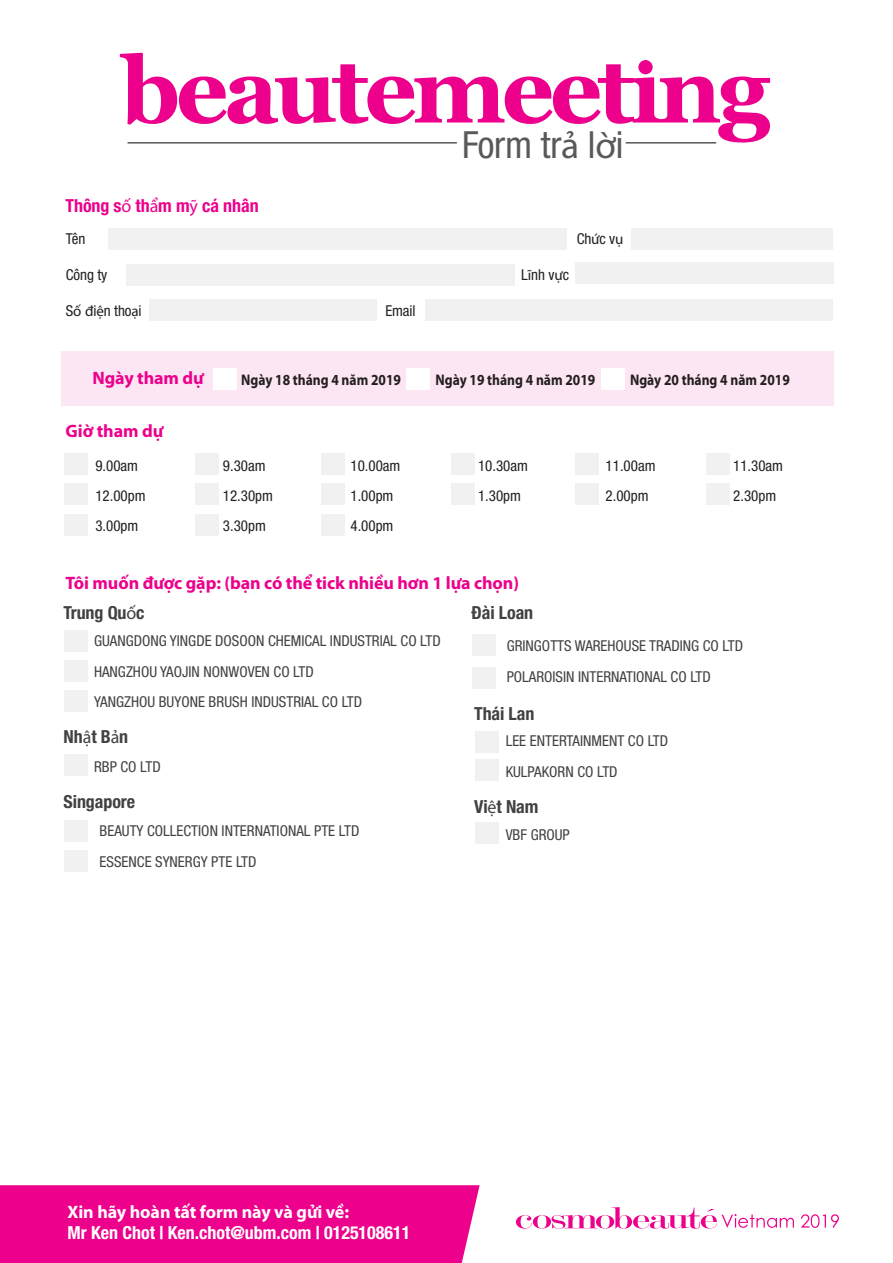
<style>
.page{position:relative;width:893px;height:1263px;background:#fff}
.page>*{position:absolute;margin:0;border:0;box-sizing:border-box;transform-origin:0 0}
.t1{font:condensed 37.5px "Helvetica Neue LT Std";letter-spacing:-.005em;color:#58595b}
.t2{font:700 18px "Myriad Pro";letter-spacing:-.005em;color:#ec008c}
.t3{font:700 condensed 18px "Helvetica Neue LT Std";letter-spacing:-.005em;color:#414042}
.t4{font:700 condensed 18px "Helvetica Neue LT Std";color:#fff}
.t5{font:700 18px "Myriad Pro";letter-spacing:-.005em;color:#fff}
.t6{font:700 condensed 18px "Helvetica Neue LT Std";letter-spacing:-.005em;color:#ec008c}
.t7{font:700 15.45px "Myriad Pro";color:#231f20;scale:.88 1}
.t8{font:condensed 15px/30.8px "Helvetica Neue LT Std";color:#414042}
.t9{font:condensed 15px "Helvetica Neue LT Std";color:#231f20}
.s1{font-family:"Myriad Pro";font-weight:400;font-stretch:normal}
.s2{font-family:"Myriad Pro";font-stretch:normal}
</style>
<div class="page">
<svg style="left:516px;top:1207px;width:278px;height:21px"></svg>
<svg style="left:801px;top:1214px;width:38px;height:14px"></svg>
<div style="left:65px;top:630px;width:23px;height:22px;background:#f1f1f2"></div>
<div style="left:475px;top:731px;width:23px;height:21px;background:#f1f1f2"></div>
<div style="left:475px;top:759px;width:23px;height:22px;background:#f1f1f2"></div>
<div style="left:475px;top:822px;width:23px;height:22px;background:#f1f1f2"></div>
<div style="left:65px;top:660px;width:23px;height:22px;background:#f1f1f2"></div>
<div style="left:65px;top:690px;width:23px;height:22px;background:#f1f1f2"></div>
<div style="left:65px;top:754px;width:23px;height:22px;background:#f1f1f2"></div>
<div style="left:65px;top:820px;width:23px;height:22px;background:#f1f1f2"></div>
<div style="left:65px;top:851px;width:23px;height:21px;background:#f1f1f2"></div>
<div style="left:473px;top:667px;width:23px;height:22px;background:#f1f1f2"></div>
<div style="left:473px;top:634px;width:23px;height:22px;background:#f1f1f2"></div>
<div style="left:0;top:1185px;width:480px;height:78px;background:#ec008c"></div>
<div style="left:109px;top:228px;width:458px;height:22px;background:#f1f1f2"></div>
<div style="left:127px;top:264px;width:388px;height:22px;background:#f1f1f2"></div>
<div style="left:150px;top:300px;width:227px;height:21px;background:#f1f1f2"></div>
<div style="left:425px;top:300px;width:407px;height:21px;background:#f1f1f2"></div>
<div style="left:631px;top:228px;width:202px;height:22px;background:#f1f1f2"></div>
<div style="left:575px;top:263px;width:258px;height:21px;background:#f1f1f2"></div>
<div style="left:65px;top:453px;width:23px;height:22px;background:#f1f1f2"></div>
<div style="left:65px;top:483px;width:23px;height:22px;background:#f1f1f2"></div>
<div style="left:65px;top:514px;width:23px;height:22px;background:#f1f1f2"></div>
<div style="left:195px;top:453px;width:23px;height:22px;background:#f1f1f2"></div>
<div style="left:195px;top:483px;width:23px;height:22px;background:#f1f1f2"></div>
<div style="left:195px;top:514px;width:23px;height:22px;background:#f1f1f2"></div>
<div style="left:321px;top:453px;width:23px;height:22px;background:#f1f1f2"></div>
<div style="left:321px;top:483px;width:23px;height:22px;background:#f1f1f2"></div>
<div style="left:321px;top:514px;width:23px;height:22px;background:#f1f1f2"></div>
<div style="left:452px;top:453px;width:23px;height:22px;background:#f1f1f2"></div>
<div style="left:452px;top:483px;width:23px;height:22px;background:#f1f1f2"></div>
<div style="left:576px;top:453px;width:23px;height:22px;background:#f1f1f2"></div>
<div style="left:576px;top:483px;width:23px;height:22px;background:#f1f1f2"></div>
<div style="left:707px;top:453px;width:23px;height:22px;background:#f1f1f2"></div>
<div style="left:707px;top:483px;width:23px;height:22px;background:#f1f1f2"></div>
<div style="left:61px;top:352px;width:772px;height:54px;background:#fde6f3"></div>
<div style="left:214px;top:369px;width:23px;height:21px;background:#fff"></div>
<div style="left:406px;top:369px;width:24px;height:21px;background:#fff"></div>
<div style="left:601px;top:369px;width:24px;height:21px;background:#fff"></div>
<svg style="left:120px;top:53px;width:650px;height:90px"></svg>
<div style="left:638px;top:60px;width:15px;height:14px;background:#ec008c;border-radius:50%"></div>
<hr style="left:128px;top:142px;width:329px;height:2px;background:#58595b">
<hr style="left:626px;top:142px;width:90px;height:2px;background:#58595b">
<p class="t6" style="left:66px;top:195px;width:195px">Thông s<span class="s1">ố</span> th<span class="s1">ẩ</span>m m<span class="s1">ỹ</span> cá nhân</p>
<h1 class="t1" style="left:462px;top:123px;width:163px">Form tr<span class="s2">ả</span> l<span class="s2">ờ</span>i</h1>
<p class="t9" style="left:66px;top:230px;width:21px">Tên</p>
<p class="t9" style="left:577px;top:230px;width:48px">Ch<span class="s2">ứ</span>c v<span class="s2">ụ</span></p>
<p class="t9" style="left:66px;top:266px;width:43px">Công ty</p>
<p class="t9" style="left:521px;top:266px;width:49px">L<span class="s2">ĩ</span>nh v<span class="s2">ự</span>c</p>
<p class="t9" style="left:66px;top:302px;width:77px">S<span class="s2">ố đ</span>i<span class="s2">ệ</span>n tho<span class="s2">ạ</span>i</p>
<p class="t9" style="left:385px;top:302px;width:32px">Email</p>
<p class="t2" style="left:92px;top:366px;width:113px">Ngày tham dự</p>
<p class="t7" style="left:241px;top:369px;width:183px">Ngày 18 tháng 4 năm 2019</p>
<p class="t7" style="left:436px;top:369px;width:183px">Ngày 19 tháng 4 năm 2019</p>
<p class="t7" style="left:630px;top:369px;width:183px">Ngày 20 tháng 4 năm 2019</p>
<p class="t2" style="left:66px;top:419px;width:99px">Giờ tham dự</p>
<p class="t9" style="left:95px;top:457px;width:44px">9.00am</p>
<p class="t9" style="left:223px;top:457px;width:44px">9.30am</p>
<p class="t9" style="left:350px;top:457px;width:51px">10.00am</p>
<p class="t9" style="left:478px;top:457px;width:51px">10.30am</p>
<p class="t9" style="left:606px;top:457px;width:51px">11.00am</p>
<p class="t9" style="left:733px;top:457px;width:51px">11.30am</p>
<p class="t9" style="left:95px;top:487px;width:52px">12.00pm</p>
<p class="t9" style="left:223px;top:487px;width:52px">12.30pm</p>
<p class="t9" style="left:350px;top:487px;width:44px">1.00pm</p>
<p class="t9" style="left:478px;top:487px;width:44px">1.30pm</p>
<p class="t9" style="left:606px;top:487px;width:44px">2.00pm</p>
<p class="t9" style="left:733px;top:487px;width:44px">2.30pm</p>
<p class="t9" style="left:95px;top:517px;width:44px">3.00pm</p>
<p class="t9" style="left:223px;top:517px;width:44px">3.30pm</p>
<p class="t9" style="left:350px;top:517px;width:44px">4.00pm</p>
<p class="t2" style="left:66px;top:571px;width:455px">Tôi muốn được gặp: (bạn có thể tick nhiều hơn 1 lựa chọn)</p>
<p class="t3" style="left:64px;top:602px;width:83px">Trung Qu<span class="s1">ố</span>c</p>
<p class="t3" style="left:472px;top:601px;width:63px">Ðài Loan</p>
<p class="t8" style="left:94px;top:625px;width:348px">GUANGDONG YINGDE DOSOON CHEMICAL INDUSTRIAL CO LTD<br>HANGZHOU YAOJIN NONWOVEN CO LTD<br>YANGZHOU BUYONE BRUSH INDUSTRIAL CO LTD</p>
<p class="t8" style="left:507px;top:630px;width:238px">GRINGOTTS WAREHOUSE TRADING CO LTD<br>POLAROISIN INTERNATIONAL CO LTD</p>
<p class="t3" style="left:474px;top:702px;width:62px">Thái Lan</p>
<p class="t3" style="left:64px;top:726px;width:66px">Nh<span class="s1">ậ</span>t B<span class="s1">ả</span>n</p>
<p class="t8" style="left:94px;top:751px;width:68px">RBP CO LTD</p>
<p class="t8" style="left:506px;top:725px;width:164px">LEE ENTERTAINMENT CO LTD<br>KULPAKORN CO LTD</p>
<p class="t3" style="left:64px;top:790px;width:73px">Singapore</p>
<p class="t3" style="left:474px;top:796px;width:66px">Vi<span class="s1">ệ</span>t Nam</p>
<p class="t8" style="left:100px;top:815px;width:261px">BEAUTY COLLECTION INTERNATIONAL PTE LTD<br>ESSENCE SYNERGY PTE LTD</p>
<p class="t8" style="left:506px;top:819px;width:66px">VBF GROUP</p>
<p class="t5" style="left:68px;top:1200px;width:283px">Xin hãy hoàn tất form này và gửi về:</p>
<p class="t4" style="left:68px;top:1222px;width:344px">Mr Ken Chot | Ken.chot@ubm.com | 0125108611</p>
</div>
